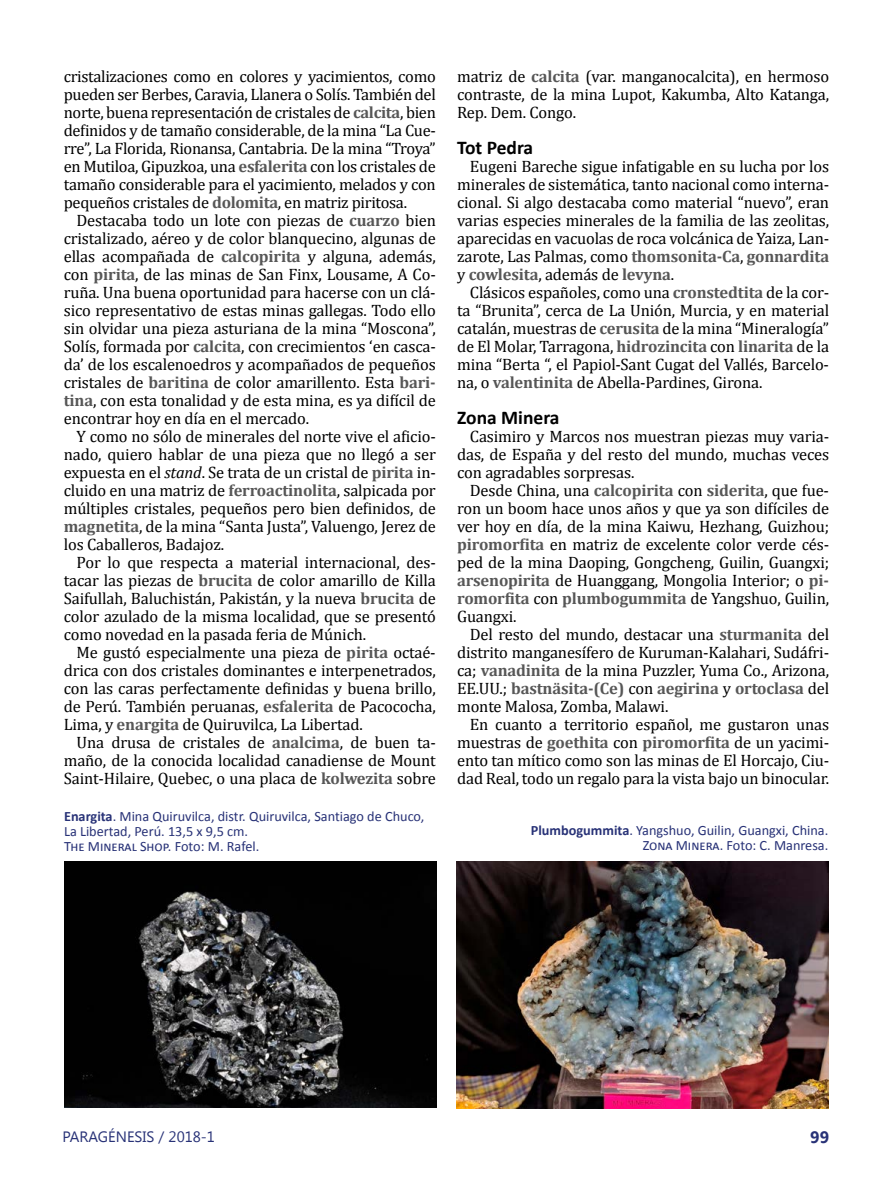
<style>
.page{position:relative;width:893px;height:1191px;background:#fff}
.page>*{position:absolute;margin:0;border:0;box-sizing:border-box;transform-origin:0 0}
.t1{font:700 19.5px "Calibri";color:#000}
.t2{font:16.5px/18px "Cambria";letter-spacing:-.01em;color:#000;text-align:justify}
.t3{font:700 16.5px "Segoe UI";color:#283277}
.t4{font:15px "Segoe UI";color:#283277}
.t5{font:14.25px/15px "Calibri";color:#283277}
.s1{font-weight:700;color:#575757}
.s2{font-style:italic}
.s3{font-weight:700}
</style>
<div class="page">
<img style="left:64px;top:861px;width:373px;height:247px">
<img style="left:457px;top:861px;width:372px;height:247px">
<p class="t2" style="left:64px;top:67px;width:374px">cristalizaciones como en colores y yacimientos, como pueden ser Berbes, Caravia, Llanera o Solís. También del norte, buena representación de cristales de <span class="s1">calcita</span>, bien definidos y de tamaño considerable, de la mina “La Cue&shy;rre”, La Florida, Rionansa, Cantabria. De la mina “Troya” en Mutiloa, Gipuzkoa, una <span class="s1">esfalerita</span> con los cristales de tamaño considerable para el yacimiento, melados y con pequeños cristales de <span class="s1">dolomita</span>, en matriz piritosa.</p>
<p class="t2" style="left:64px;top:211px;width:374px;text-indent:13px">Destacaba todo un lote con piezas de <span class="s1">cuarzo</span> bien cristalizado, aéreo y de color blanquecino, algunas de ellas acompañada de <span class="s1">calcopirita</span> y alguna, además, con <span class="s1">pirita</span>, de las minas de San Finx, Lousame, A Co&shy;ruña. Una buena oportunidad para hacerse con un clá&shy;sico representativo de estas minas gallegas. Todo ello sin olvidar una pieza asturiana de la mina “Moscona”, Solís, formada por <span class="s1">calcita</span>, con crecimientos ‘en casca&shy;da’ de los escalenoedros y acompañados de pequeños cristales de <span class="s1">baritina</span> de color amarillento. Esta <span class="s1">bari&shy;tina</span>, con esta tonalidad y de esta mina, es ya difícil de encontrar hoy en día en el mercado.</p>
<p class="t2" style="left:64px;top:427px;width:374px;text-indent:13px">Y como no sólo de minerales del norte vive el aficio&shy;nado, quiero hablar de una pieza que no llegó a ser expuesta en el <span class="s2">stand</span>. Se trata de un cristal de <span class="s1">pirita</span> in&shy;cluido en una matriz de <span class="s1">ferroactinolita</span>, salpicada por múltiples cristales, pequeños pero bien definidos, de <span class="s1">magnetita</span>, de la mina “Santa Justa”, Valuengo, Jerez de los Caballeros, Badajoz.</p>
<p class="t2" style="left:64px;top:553px;width:374px;text-indent:13px">Por lo que respecta a material internacional, des&shy;tacar las piezas de <span class="s1">brucita</span> de color amarillo de Killa Saifullah, Baluchistán, Pakistán, y la nueva <span class="s1">brucita</span> de color azulado de la misma localidad, que se presentó como novedad en la pasada feria de Múnich.</p>
<p class="t2" style="left:64px;top:643px;width:374px;text-indent:13px">Me gustó especialmente una pieza de <span class="s1">pirita</span> octaé&shy;drica con dos cristales dominantes e interpenetrados, con las caras perfectamente definidas y buena brillo, de Perú. También peruanas, <span class="s1">esfalerita</span> de Pacococha, Lima, y <span class="s1">enargita</span> de Quiruvilca, La Libertad.</p>
<p class="t2" style="left:64px;top:733px;width:374px;text-indent:13px">Una drusa de cristales de <span class="s1">analcima</span>, de buen ta&shy;maño, de la conocida localidad canadiense de Mount Saint-Hilaire, Quebec, o una placa de <span class="s1">kolwezita</span> sobre</p>
<p class="t5" style="left:64px;top:809px;width:362px"><span class="s3">Enargita</span>. Mina Quiruvilca, distr. Quiruvilca, Santiago de Chuco,<br>La Libertad, Perú. 13,5 x 9,5 cm.<br>The Mineral Shop. Foto: M. Rafel.</p>
<p class="t2" style="left:457px;top:67px;width:374px">matriz de <span class="s1">calcita</span> (var. manganocalcita), en hermoso contraste, de la mina Lupot, Kakumba, Alto Katanga, Rep. Dem. Congo.</p>
<p class="t1" style="left:457px;top:135px;width:78px">Tot Pedra</p>
<p class="t2" style="left:457px;top:157px;width:374px;text-indent:13px">Eugeni Bareche sigue infatigable en su lucha por los minerales de sistemática, tanto nacional como interna&shy;cional. Si algo destacaba como material “nuevo”, eran varias especies minerales de la familia de las zeolitas, aparecidas en vacuolas de roca volcánica de Yaiza, Lan&shy;zarote, Las Palmas, como <span class="s1">thomsonita-Ca</span>, <span class="s1">gonnardita </span>y <span class="s1">cowlesita</span>, además de <span class="s1">levyna</span>.</p>
<p class="t2" style="left:457px;top:283px;width:374px;text-indent:13px">Clásicos españoles, como una <span class="s1">cronstedtita</span> de la cor&shy;ta “Brunita”, cerca de La Unión, Murcia, y en material catalán, muestras de <span class="s1">cerusita</span> de la mina “Mineralogía” de El Molar, Tarragona, <span class="s1">hidrozincita</span> con <span class="s1">linarita</span> de la mina “Berta “, el Papiol-Sant Cugat del Vallés, Barcelo&shy;na, o <span class="s1">valentinita</span> de Abella-Pardines, Girona.</p>
<p class="t1" style="left:457px;top:405px;width:104px">Zona Minera</p>
<p class="t2" style="left:457px;top:427px;width:374px;text-indent:13px">Casimiro y Marcos nos muestran piezas muy varia&shy;das, de España y del resto del mundo, muchas veces con agradables sorpresas.</p>
<p class="t2" style="left:457px;top:481px;width:374px;text-indent:13px">Desde China, una <span class="s1">calcopirita</span> con <span class="s1">siderita</span>, que fue&shy;ron un boom hace unos años y que ya son difíciles de ver hoy en día, de la mina Kaiwu, Hezhang, Guizhou; <span class="s1">piromorfita</span> en matriz de excelente color verde cés&shy;ped de la mina Daoping, Gongcheng, Guilin, Guangxi; <span class="s1">arsenopirita</span> de Huanggang, Mongolia Interior; o <span class="s1">pi&shy;romorfita</span> con <span class="s1">plumbogummita</span> de Yangshuo, Guilin, Guangxi.</p>
<p class="t2" style="left:457px;top:625px;width:374px;text-indent:13px">Del resto del mundo, destacar una <span class="s1">sturmanita</span> del distrito manganesífero de Kuruman-Kalahari, Sudáfri&shy;ca; <span class="s1">vanadinita</span> de la mina Puzzler, Yuma Co., Arizona, EE.UU.; <span class="s1">bastnäsita-(Ce)</span> con <span class="s1">aegirina</span> y <span class="s1">ortoclasa</span> del monte Malosa, Zomba, Malawi.</p>
<p class="t2" style="left:457px;top:715px;width:374px;text-indent:13px">En cuanto a territorio español, me gustaron unas muestras de <span class="s1">goethita</span> con <span class="s1">piromorfita</span> de un yacimi&shy;ento tan mítico como son las minas de El Horcajo, Ciu&shy;dad Real, todo un regalo para la vista bajo un binocular.</p>
<p class="t5" style="left:531px;top:823px;width:299px;text-align:right"><span class="s3">Plumbogummita</span>. Yangshuo, Guilin, Guangxi, China.<br>Zona Minera. Foto: C. Manresa.</p>
<p class="t4" style="left:63px;top:1126px;width:154px">PARAGÉNESIS / 2018-1</p>
<p class="t3" style="left:810px;top:1125px;width:20px">99</p>
</div>
